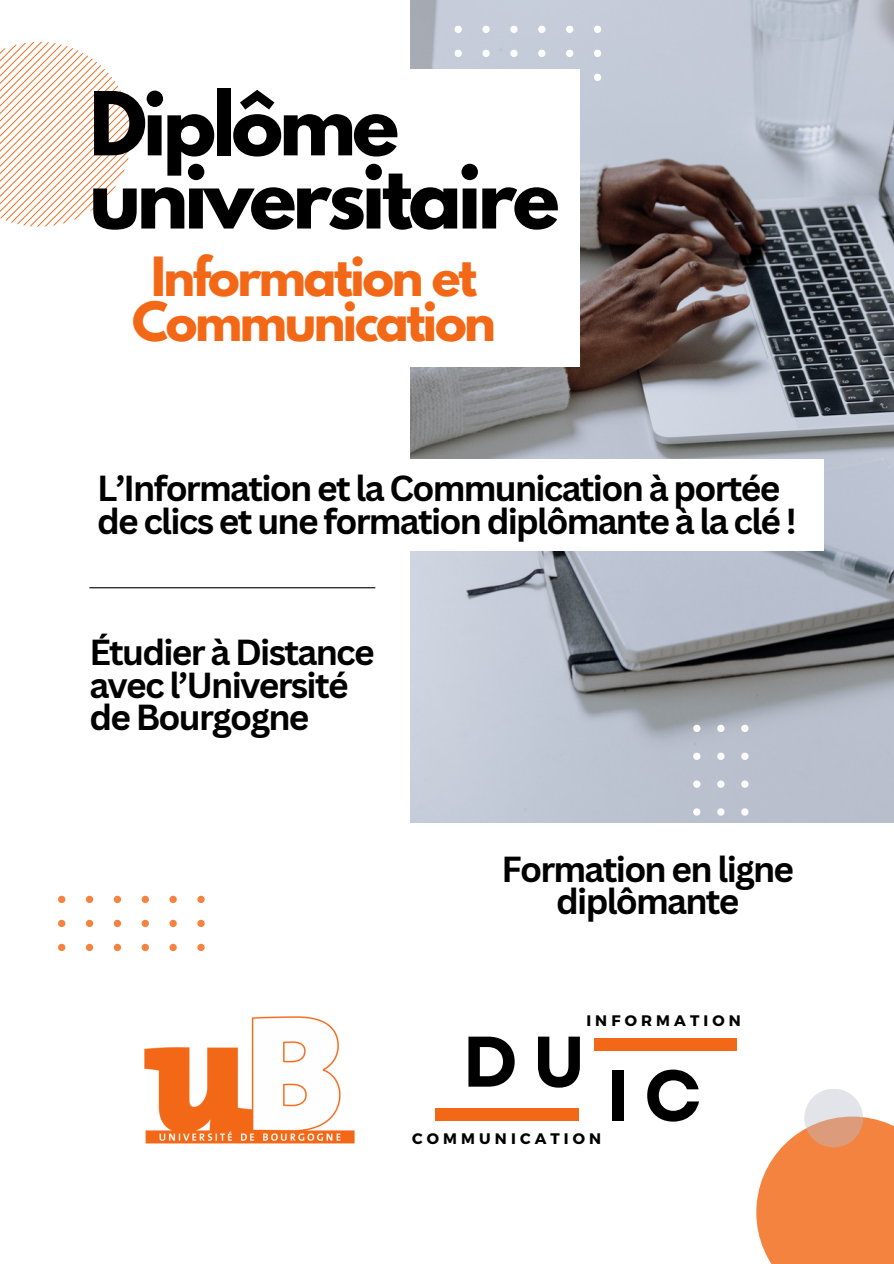
<style>
.page{position:relative;width:894px;height:1264px;background:#fff}
.page>*{position:absolute;margin:0;border:0;box-sizing:border-box;transform-origin:0 0}
.t1{font:700 78px/73.2px "League Spartan";letter-spacing:-.05em;color:#000}
.t2{font:700 71.4px "Garet";color:#000}
.t3{font:700 47.85px/45px "League Spartan";letter-spacing:-.05em;color:#f36816;text-align:center}
.t4{font:700 35.25px/32.7px "Canva Sans";letter-spacing:-.05em;color:#000}
.t5{font:700 15.3px "Montserrat";letter-spacing:.27em;color:#000}
</style>
<div class="page">
<div style="left:435px;top:1108px;width:143px;height:12px;background:#f36816"></div>
<div style="left:593px;top:1038px;width:143px;height:12px;background:#f36816"></div>
<img style="left:145px;top:1016px;width:209px;height:127px">
<img style="left:410px;top:0;width:483px;height:822px">
<div style="left:70px;top:459px;width:753px;height:92px;background:#fff"></div>
<div style="left:0;top:69px;width:579px;height:298px;background:#fff"></div>
<svg style="left:0;top:42px;width:131px;height:184px"></svg>
<svg style="left:693px;top:808px;width:7px;height:7px"></svg>
<svg style="left:693px;top:780px;width:7px;height:7px"></svg>
<svg style="left:693px;top:752px;width:7px;height:8px"></svg>
<svg style="left:693px;top:724px;width:7px;height:8px"></svg>
<svg style="left:717px;top:808px;width:7px;height:7px"></svg>
<svg style="left:717px;top:780px;width:7px;height:7px"></svg>
<svg style="left:717px;top:752px;width:7px;height:8px"></svg>
<svg style="left:717px;top:724px;width:7px;height:8px"></svg>
<svg style="left:741px;top:808px;width:7px;height:7px"></svg>
<svg style="left:741px;top:780px;width:7px;height:7px"></svg>
<svg style="left:741px;top:752px;width:7px;height:8px"></svg>
<svg style="left:741px;top:724px;width:7px;height:8px"></svg>
<svg style="left:593px;top:74px;width:8px;height:7px"></svg>
<svg style="left:593px;top:50px;width:8px;height:7px"></svg>
<svg style="left:566px;top:50px;width:7px;height:7px"></svg>
<svg style="left:538px;top:50px;width:7px;height:7px"></svg>
<svg style="left:510px;top:50px;width:7px;height:7px"></svg>
<svg style="left:482px;top:50px;width:7px;height:7px"></svg>
<svg style="left:454px;top:50px;width:7px;height:7px"></svg>
<svg style="left:593px;top:26px;width:8px;height:7px"></svg>
<svg style="left:566px;top:26px;width:7px;height:7px"></svg>
<svg style="left:538px;top:26px;width:7px;height:7px"></svg>
<svg style="left:510px;top:26px;width:7px;height:7px"></svg>
<svg style="left:482px;top:26px;width:7px;height:7px"></svg>
<svg style="left:454px;top:26px;width:7px;height:7px"></svg>
<svg style="left:197px;top:943px;width:8px;height:8px"></svg>
<svg style="left:169px;top:943px;width:8px;height:8px"></svg>
<svg style="left:142px;top:943px;width:7px;height:8px"></svg>
<svg style="left:114px;top:943px;width:7px;height:8px"></svg>
<svg style="left:86px;top:943px;width:7px;height:8px"></svg>
<svg style="left:58px;top:943px;width:7px;height:8px"></svg>
<svg style="left:197px;top:919px;width:8px;height:8px"></svg>
<svg style="left:169px;top:919px;width:8px;height:8px"></svg>
<svg style="left:142px;top:919px;width:7px;height:8px"></svg>
<svg style="left:114px;top:919px;width:7px;height:8px"></svg>
<svg style="left:86px;top:919px;width:7px;height:8px"></svg>
<svg style="left:58px;top:919px;width:7px;height:8px"></svg>
<svg style="left:197px;top:896px;width:8px;height:7px"></svg>
<svg style="left:169px;top:896px;width:8px;height:7px"></svg>
<svg style="left:142px;top:896px;width:7px;height:7px"></svg>
<svg style="left:114px;top:896px;width:7px;height:7px"></svg>
<svg style="left:86px;top:896px;width:7px;height:7px"></svg>
<svg style="left:58px;top:896px;width:7px;height:7px"></svg>
<div style="left:756px;top:1116px;width:137px;height:147px;background:#f58340"></div>
<svg style="left:804px;top:1088px;width:58px;height:59px;background:#dfc4b8"></svg>
<hr style="left:89px;top:587px;width:286px;height:1px;background:#000">
<h4 class="t1" style="left:89px;top:97px;width:471px">Diplôme universitaire</h4>
<h4 class="t3" style="left:132px;top:260px;width:365px">Information et<br>Communication</h4>
<p class="t4" style="left:97px;top:471px;width:701px;line-height:33.2px">L’Information et la Communication à portée de clics et une formation diplômante à la clé !</p>
<h4 class="t4" style="left:89px;top:635px;width:287px">Étudier à Distance avec l’Université de Bourgogne</h4>
<p class="t4" style="left:501px;top:851px;width:294px;text-align:center">Formation en ligne diplômante</p>
<p class="t5" style="left:586px;top:1010px;width:156px">INFORMATION</p>
<p class="t2" style="left:462px;top:1010px;width:124px">DU</p>
<p class="t5" style="left:412px;top:1128px;width:190px">COMMUNICATION</p>
<p class="t2" style="left:605px;top:1044px;width:97px">IC</p>
</div>
